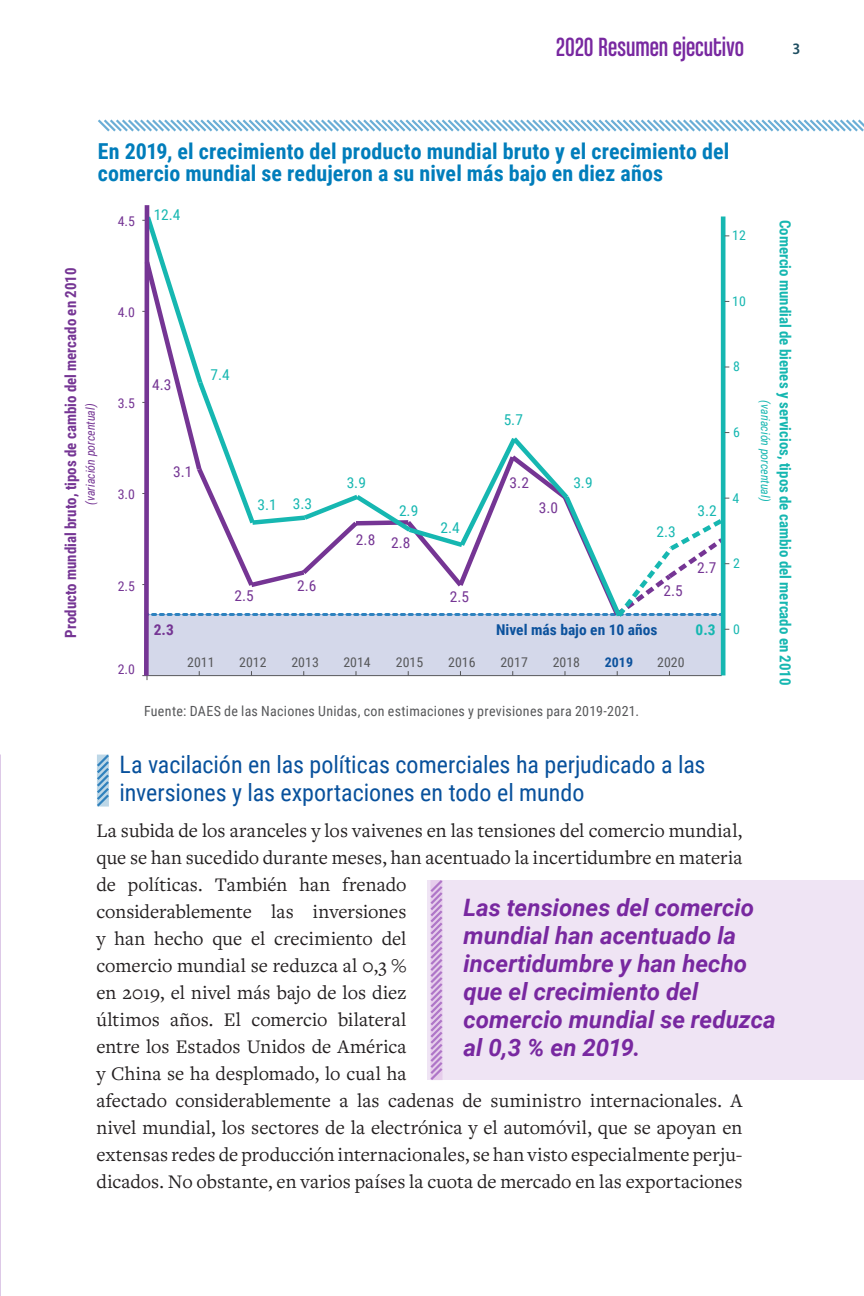
<style>
.page{position:relative;width:864px;height:1296px;background:#fff}
.page>*{position:absolute;margin:0;border:0;box-sizing:border-box;transform-origin:0 0}
.t1{font:28px "Chalet Comprime Cologne Eighty";color:#7828a0}
.Pull_Quote{font:italic 700 24px/28px "Roboto";color:#7828a0}
.HL2{font:24px/28px "Roboto Condensed";color:#08519c}
.Figure_head_2_right{font:700 22px/22px "Roboto Condensed";letter-spacing:.005em;color:#007dbb}
.BodyText1st{font:20px/27px "Freight Text Pro";color:#231f20}
.t2{font:600 semi-condensed 16px "Myriad Pro";color:#1e4e61}
.t3{font:700 15.4px "Roboto Condensed";color:#16b7b1;scale:.96 1}
.t4{font:700 15.4px "Roboto Condensed";color:#753594;scale:.96 1}
.t5{font:15px "Roboto Condensed";color:#16b7b1}
.t6{font:15px "Roboto Condensed";color:#753594}
.t7{font:700 15px "Roboto Condensed";color:#0c529d}
.t8{font:700 15px "Roboto Condensed";color:#753594}
.t9{font:700 15px "Roboto Condensed";color:#16b7b1}
.Source{font:14px "Roboto Condensed";letter-spacing:.02em;color:#57585a}
.t10{font:13.4px "Roboto Condensed";color:#57585a}
.t11{font:13.4px "Roboto Condensed";color:#753594}
.t12{font:13.4px "Roboto Condensed";color:#16b7b1}
.t13{font:700 13.4px "Roboto Condensed";color:#0c529d}
.t14{font:italic 12.4px "Roboto Condensed";color:#753594;scale:.96 1}
.t15{font:italic 12.4px "Roboto Condensed";color:#16b7b1;scale:.96 1}
</style>
<div class="page">
<img style="left:0;top:0;width:1px;height:827px">
<svg style="left:97px;top:754px;width:12px;height:53px"></svg>
<svg style="left:142px;top:205px;width:588px;height:475px"></svg>
<svg style="left:98px;top:119px;width:766px;height:13px"></svg>
<div style="left:427px;top:880px;width:437px;height:200px;background:#efe4f4"></div>
<svg style="left:430px;top:880px;width:13px;height:200px;background:#cfaadd"></svg>
<h1 class="t1" style="left:556px;top:31px;width:189px">2020 Resumen ejecutivo</h1>
<p class="t2" style="left:792px;top:39px;width:9px">3</p>
<h6 class="Figure_head_2_right" style="left:98px;top:139px;width:633px">En 2019, el crecimiento del producto mundial bruto y el crecimiento del comercio mundial se redujeron a su nivel más bajo en diez años</h6>
<p class="t4" style="left:60px;top:638px;width:387px;rotate:-90deg">Producto mundial bruto, tipos de cambio del mercado en 2010</p>
<p class="t14" style="left:82px;top:505px;width:107px;rotate:-90deg">(variación porcentual)</p>
<p class="t11" style="left:118px;top:212px;width:19px">4.5</p>
<p class="t5" style="left:154px;top:204px;width:28px">12.4</p>
<p class="t12" style="left:732px;top:226px;width:15px">12</p>
<p class="t11" style="left:118px;top:303px;width:19px">4.0</p>
<p class="t12" style="left:732px;top:292px;width:15px">10</p>
<p class="t11" style="left:118px;top:394px;width:19px">3.5</p>
<p class="t6" style="left:152px;top:374px;width:21px">4.3</p>
<p class="t5" style="left:211px;top:364px;width:21px">7.4</p>
<p class="t5" style="left:504px;top:410px;width:21px">5.7</p>
<p class="t11" style="left:118px;top:485px;width:19px">3.0</p>
<p class="t11" style="left:118px;top:576px;width:19px">2.5</p>
<p class="t11" style="left:118px;top:660px;width:19px">2.0</p>
<p class="t6" style="left:173px;top:461px;width:21px">3.1</p>
<p class="t8" style="left:154px;top:620px;width:22px">2.3</p>
<p class="t5" style="left:347px;top:472px;width:21px">3.9</p>
<p class="t6" style="left:510px;top:472px;width:21px">3.2</p>
<p class="t5" style="left:573px;top:472px;width:21px">3.9</p>
<p class="t5" style="left:257px;top:493px;width:56px">3.1 3.3</p>
<p class="t5" style="left:399px;top:501px;width:21px">2.9</p>
<p class="t6" style="left:539px;top:497px;width:21px">3.0</p>
<p class="t6" style="left:356px;top:531px;width:56px">2.8 2.8</p>
<p class="t5" style="left:440px;top:517px;width:21px">2.4</p>
<p class="t5" style="left:657px;top:522px;width:21px">2.3</p>
<p class="t6" style="left:235px;top:585px;width:21px">2.5</p>
<p class="t6" style="left:297px;top:575px;width:21px">2.6</p>
<p class="t6" style="left:450px;top:586px;width:21px">2.5</p>
<p class="t6" style="left:664px;top:581px;width:21px">2.5</p>
<p class="t7" style="left:496px;top:620px;width:163px">Nivel más bajo en 10 años</p>
<p class="t10" style="left:187px;top:653px;width:29px">2011</p>
<p class="t10" style="left:239px;top:653px;width:29px">2012</p>
<p class="t10" style="left:291px;top:653px;width:29px">2013</p>
<p class="t10" style="left:343px;top:653px;width:29px">2014</p>
<p class="t10" style="left:396px;top:653px;width:29px">2015</p>
<p class="t10" style="left:448px;top:653px;width:29px">2016</p>
<p class="t10" style="left:500px;top:653px;width:29px">2017</p>
<p class="t10" style="left:553px;top:653px;width:29px">2018</p>
<p class="t13" style="left:605px;top:653px;width:30px">2019</p>
<p class="t10" style="left:657px;top:653px;width:29px">2020</p>
<p class="t5" style="left:697px;top:501px;width:21px">3.2</p>
<p class="t6" style="left:697px;top:557px;width:21px">2.7</p>
<p class="t9" style="left:696px;top:620px;width:22px">0.3</p>
<p class="Source" style="left:144px;top:701px;width:497px">Fuente: DAES de las Naciones Unidas, con estimaciones y previsiones para 2019-2021.</p>
<p class="t12" style="left:733px;top:357px;width:8px">8</p>
<p class="t12" style="left:733px;top:423px;width:8px">6</p>
<p class="t12" style="left:732px;top:488px;width:8px">4</p>
<p class="t12" style="left:733px;top:554px;width:8px">2</p>
<p class="t12" style="left:733px;top:620px;width:8px">0</p>
<p class="t3" style="left:796px;top:220px;width:487px;rotate:90deg">Comercio mundial de bienes y servicios, tipos de cambio del mercado en 2010</p>
<p class="t15" style="left:774px;top:400px;width:107px;rotate:90deg">(variación porcentual)</p>
<p class="HL2" style="left:119px;top:749px;width:587px">La vacilación en las políticas comerciales ha perjudicado a las inversiones y las exportaciones en todo el mundo</p>
<p class="BodyText1st" style="left:96px;top:816px;width:648px">La subida de los aranceles y los vaivenes en las tensiones del comercio mundial, que se han sucedido durante meses, han acentuado la incertidumbre en materia de políticas. También han frenado<br>considerablemente las inversiones<br>y han hecho que el crecimiento del<br>comercio mundial se reduzca al 0,3 %<br>en 2019, el nivel más bajo de los diez<br>últimos años. El comercio bilateral<br>entre los Estados Unidos de América<br>y China se ha desplomado, lo cual ha<br>afectado considerablemente a las cadenas de suministro internacionales. A nivel mundial, los sectores de la electrónica y el automóvil, que se apoyan en extensas redes de producción internacionales, se han visto especialmente perju&shy;dicados. No obstante, en varios países la cuota de mercado en las exportaciones</p>
<p class="Pull_Quote" style="left:463px;top:893px;width:314px">Las tensiones del comercio mundial han acentuado la incertidumbre y han hecho que el crecimiento del comercio mundial se reduzca al 0,3 % en 2019.</p>
</div>
